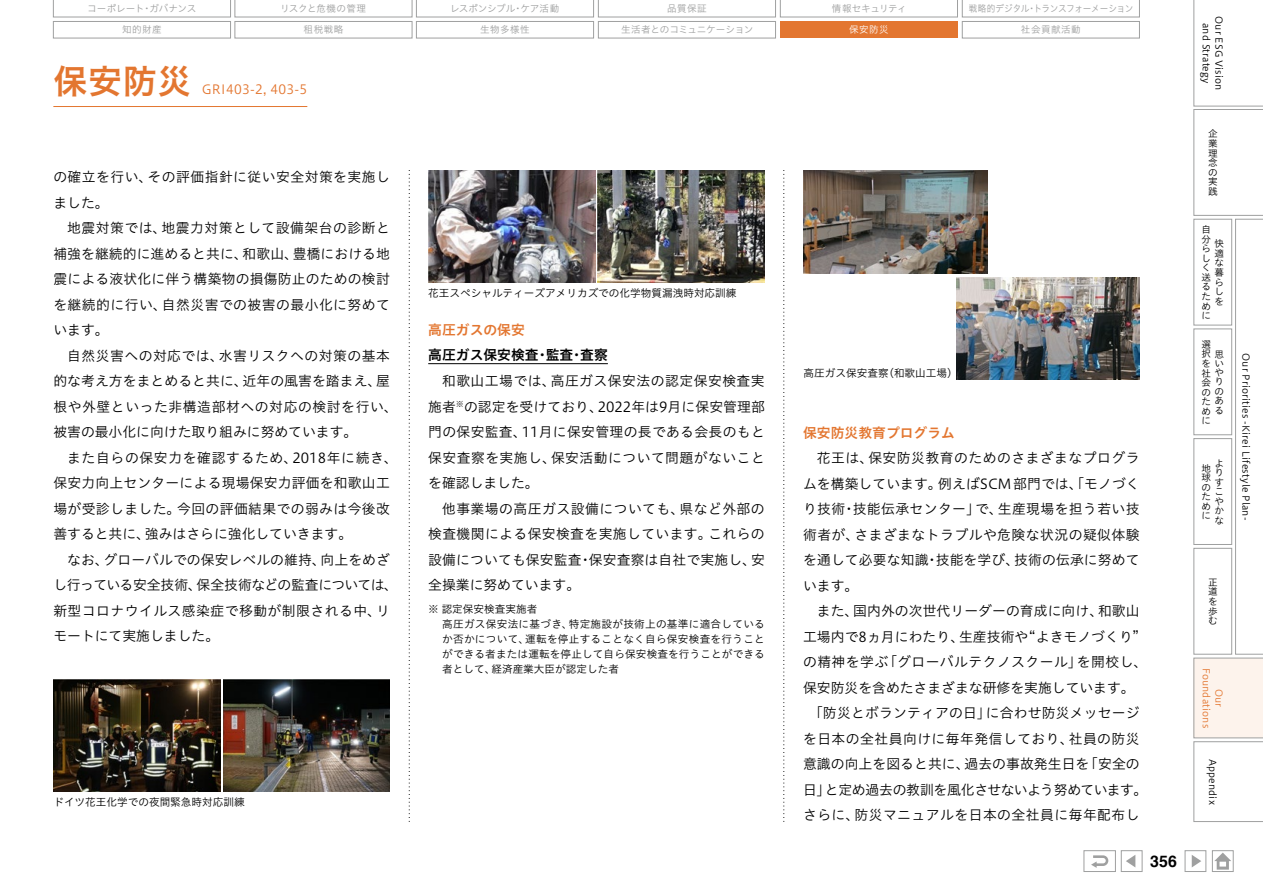
<style>
.page{position:relative;width:1263px;height:893px;background:#fff}
.page>*{position:absolute;margin:0;border:0;box-sizing:border-box;transform-origin:0 0}
.t1{font:34.05px "Hiragino UD Sans Std W6";color:#e37630}
.t2{font:700 15.9px "Helvetica";color:#000}
.t3{font:13.8px/25.5px "Hiragino UD Sans Std W3";letter-spacing:.015em;color:#000;text-align:justify}
.t4{font:13.8px/25.5px "Hiragino UD Sans Std W3";letter-spacing:.035em;color:#000}
.t5{font:13.8px "Hiragino UD Sans Std W3";letter-spacing:-.025em;color:#000}
.t6{font:13.8px "Hiragino UD Sans Std W6";color:#e37630}
.t7{font:13.8px "Hiragino UD Sans Std W6";color:#000}
.t8{font:12.75px "Hiragino UD Sans Std W3";letter-spacing:.02em;color:#e37630}
.t9{font:10.65px/14.9px "Hiragino UD Sans Std W3";letter-spacing:.01em;color:#000}
.t10{font:9.6px/9.6px "Hiragino UD Sans Std W3";letter-spacing:.02em;color:#000;text-align:justify}
.t11{font:9.6px/21px "Hiragino UD Sans Std W3";letter-spacing:-.01em;color:#9fa0a0;text-align:center}
.t12{font:9.6px "Hiragino UD Sans Std W3";letter-spacing:-.01em;color:#9fa0a0;scale:.9 1}
.t13{font:9.6px/21px "Hiragino UD Sans Std W3";letter-spacing:.01em;color:#9fa0a0;text-align:center}
.t14{font:9.6px/12.8px "Hiragino UD Sans Std W3";letter-spacing:.02em;color:#e37630;text-align:center}
.t15{font:9.6px/21px "Hiragino UD Sans Std W3";letter-spacing:.035em;color:#9fa0a0;text-align:center}
.t16{font:9.6px "Hiragino UD Sans Std W3";color:#fff}
</style>
<div class="page">
<svg style="left:409px;top:170px;width:1px;height:652px"></svg>
<hr style="left:53px;top:106px;width:254px;height:1px;background:#e37630">
<svg style="left:783px;top:170px;width:1px;height:652px"></svg>
<img style="left:804px;top:170px;width:184px;height:104px">
<img style="left:956px;top:277px;width:184px;height:103px">
<hr style="left:428px;top:363px;width:180px;height:1px;background:#000">
<img style="left:53px;top:679px;width:167px;height:112px">
<img style="left:223px;top:679px;width:167px;height:112px">
<img style="left:428px;top:170px;width:167px;height:112px">
<img style="left:598px;top:170px;width:167px;height:112px">
<svg style="left:1194px;top:0;width:69px;height:822px"></svg>
<div style="left:1185px;top:850px;width:21px;height:22px;background:#fff;border:1px solid #9fa0a0"></div>
<svg style="left:1192px;top:855px;width:9px;height:12px"></svg>
<div style="left:1121px;top:850px;width:21px;height:22px;background:#fff;border:1px solid #9fa0a0"></div>
<svg style="left:1126px;top:855px;width:9px;height:12px"></svg>
<div style="left:1212px;top:850px;width:21px;height:22px;background:#fff;border:1px solid #9fa0a0"></div>
<svg style="left:1214px;top:853px;width:17px;height:17px"></svg>
<div style="left:1084px;top:850px;width:32px;height:22px;background:#fff;border:1px solid #9fa0a0"></div>
<svg style="left:1091px;top:855px;width:17px;height:13px"></svg>
<div style="left:53px;top:21px;width:178px;height:17px;border:1px solid #9fa0a0"></div>
<div style="left:235px;top:21px;width:177px;height:17px;border:1px solid #9fa0a0"></div>
<div style="left:416px;top:21px;width:178px;height:17px;border:1px solid #9fa0a0"></div>
<div style="left:598px;top:21px;width:178px;height:17px;border:1px solid #9fa0a0"></div>
<div style="left:780px;top:21px;width:177px;height:17px;background:#e37630"></div>
<svg style="left:53px;top:0;width:1087px;height:17px"></svg>
<div style="left:962px;top:21px;width:178px;height:17px;border:1px solid #9fa0a0"></div>
<p class="t13" style="left:87px;top:-2px;width:111px">コーポレート・ガバナンス知的財産</p>
<p class="t15" style="left:280px;top:-2px;width:87px">リスクと危機の管理租税戦略</p>
<p class="t11" style="left:450px;top:-2px;width:110px">レスポンシブル・ケア活動生物多様性</p>
<p class="t11" style="left:621px;top:-2px;width:134px">品質保証<br>生活者とのコミュニケーション</p>
<p class="t11" style="left:832px;top:-2px;width:76px">情報セキュリティ</p>
<p class="t16" style="left:849px;top:23px;width:41px">保安防災</p>
<h1 class="t1" style="left:53px;top:55px;width:140px">保安防災</h1>
<p class="t8" style="left:202px;top:79px;width:107px">GRI403-2, 403-5</p>
<p class="t12" style="left:969px;top:1px;width:184px">戦略的デジタル・トランスフォーメーション</p>
<p class="t11" style="left:1021px;top:19px;width:61px">社会貢献活動</p>
<p class="t4" style="left:53px;top:164px;width:338px">の確立を行い、その評価指針に従い安全対策を実施しました。</p>
<p class="t3" style="left:53px;top:215px;width:338px;text-indent:14px">地震対策では、地震力対策として設備架台の診断と補強を継続的に進めると共に、和歌山、豊橋における地震による液状化に伴う構築物の損傷防止のための検討を継続的に行い、自然災害での被害の最小化に努めています。</p>
<p class="t4" style="left:53px;top:342px;width:346px;text-indent:14px">自然災害への対応では、水害リスクへの対策の基本的な考え方をまとめると共に、近年の風害を踏まえ、屋根や外壁といった非構造部材への対応の検討を行い、被害の最小化に向けた取り組みに努めています。</p>
<p class="t3" style="left:53px;top:444px;width:346px;text-align:left;text-indent:14px">また自らの保安力を確認するため、2018年に続き、保安力向上センターによる現場保安力評価を和歌山工場が受診しました。今回の評価結果での弱みは今後改善すると共に、強みはさらに強化していきます。</p>
<p class="t3" style="left:53px;top:546px;width:346px;text-align:left;text-indent:14px">なお、グローバルでの保安レベルの維持、向上をめざし行っている安全技術、保全技術などの監査については、新型コロナウイルス感染症で移動が制限される中、リモートにて実施しました。</p>
<p class="t9" style="left:428px;top:285px;width:310px">花王スペシャルティーズアメリカズでの化学物質漏洩時対応訓練</p>
<p class="t6" style="left:428px;top:319px;width:98px">高圧ガスの保安</p>
<p class="t7" style="left:428px;top:345px;width:181px">高圧ガス保安検査・監査・査察</p>
<p class="t3" style="left:428px;top:367px;width:338px;text-indent:14px">和歌山工場では、高圧ガス保安法の認定保安検査実施者<sup>※</sup>の認定を受けており、2022年は9月に保安管理部門の保安監査、11月に保安管理の長である会長のもと保安査察を実施し、保安活動について問題がないことを確認しました。</p>
<p class="t3" style="left:428px;top:495px;width:338px;text-indent:14px">他事業場の高圧ガス設備についても、県など外部の検査機関による保安検査を実施しています。これらの設備についても保安監査・保安査察は自社で実施し、安全操業に努めています。</p>
<p class="t9" style="left:442px;top:601px;width:324px;text-indent:-14px">※ 認定保安検査実施者<br>高圧ガス保安法に基づき、特定施設が技術上の基準に適合しているか否かについて、運転を停止することなく自ら保安検査を行うことができる者または運転を停止して自ら保安検査を行うことができる者として、経済産業大臣が認定した者</p>
<p class="t9" style="left:53px;top:794px;width:193px">ドイツ花王化学での夜間緊急時対応訓練</p>
<p class="t9" style="left:804px;top:365px;width:156px">高圧ガス保安査察（和歌山工場）</p>
<p class="t6" style="left:803px;top:422px;width:154px">保安防災教育プログラム</p>
<p class="t3" style="left:803px;top:444px;width:338px;text-indent:14px">花王は、保安防災教育のためのさまざまなプログラムを構築しています。例えばSCM部門では、「モノづくり技術・技能伝承センター」で、生産現場を担う若い技術者が、さまざまなトラブルや危険な状況の疑似体験を通して必要な知識・技能を学び、技術の伝承に努めています。</p>
<p class="t3" style="left:817px;top:597px;width:324px">また、国内外の次世代リーダーの育成に向け、和歌山</p>
<p class="t3" style="left:803px;top:623px;width:338px">工場内で8ヵ月にわたり、生産技術や“よきモノづくり”</p>
<p class="t3" style="left:803px;top:648px;width:346px">の精神を学ぶ「グローバルテクノスクール」を開校し、</p>
<p class="t3" style="left:803px;top:674px;width:333px">保安防災を含めたさまざまな研修を実施しています。</p>
<p class="t3" style="left:809px;top:699px;width:332px">「防災とボランティアの日」に合わせ防災メッセージ</p>
<p class="t4" style="left:803px;top:725px;width:338px">を日本の全社員向けに毎年発信しており、社員の防災</p>
<p class="t3" style="left:803px;top:750px;width:338px">意識の向上を図ると共に、過去の事故発生日を「安全の</p>
<p class="t5" style="left:803px;top:779px;width:346px">日」と定め過去の教訓を風化させないよう努めています。</p>
<p class="t4" style="left:803px;top:801px;width:338px">さらに、防災マニュアルを日本の全社員に毎年配布し</p>
<p class="t2" style="left:1150px;top:848px;width:28px">356</p>
<p class="t10" style="left:1226px;top:16px;width:76px;line-height:12.8px;text-align:center;rotate:90deg">Our ESG Vision and Strategy</p>
<p class="t10" style="left:1208px;top:128px;width:11px">企業理念の実践</p>
<p class="t10" style="left:1201px;top:224px;width:11px;text-align:left">自分らしく送るために</p>
<p class="t10" style="left:1214px;top:238px;width:11px">快適な暮らしを</p>
<p class="t10" style="left:1201px;top:339px;width:11px">選</p>
<p class="t10" style="left:1201px;top:349px;width:23px;text-align:left">択思をい社や会りののたあめる</p>
<p class="t10" style="left:1201px;top:415px;width:10px">に</p>
<p class="t10" style="left:1214px;top:458px;width:11px;text-align:left">よりすこやかな</p>
<p class="t10" style="left:1201px;top:463px;width:11px">地球のために</p>
<p class="t10" style="left:1251px;top:353px;width:169px;rotate:90deg">Our Priorities -Kirei Lifestyle Plan-</p>
<p class="t10" style="left:1208px;top:577px;width:11px">正道を歩む</p>
<p class="t14" style="left:1226px;top:668px;width:62px;rotate:90deg">Our<br>Foundations</p>
<p class="t10" style="left:1218px;top:758px;width:48px;rotate:90deg">Appendix</p>
</div>
